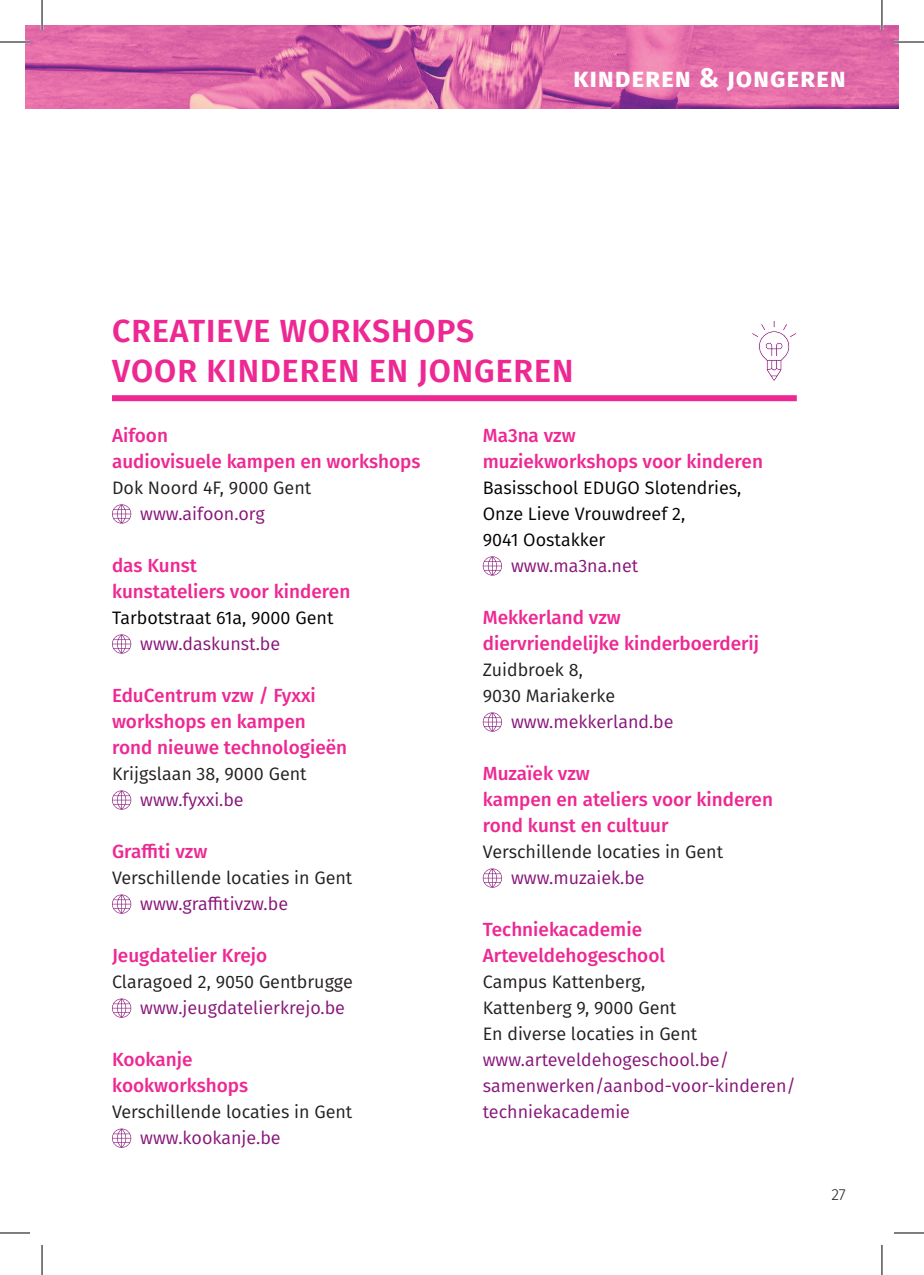
<style>
.page{position:relative;width:924px;height:1275px;background:#fff}
.page>*{position:absolute;margin:0;border:0;box-sizing:border-box;transform-origin:0 0}
.t1{font:600 32px/40px "Fira Sans";letter-spacing:.03em;color:#ed2893}
.t2{font:700 26.8px "Fira Sans";letter-spacing:.03em;color:#fff}
.t3{font:500 19px/26px "Fira Sans";color:#ed2893}
.t4{font:18px/26px "Fira Sans";color:#231f20}
.t5{font:18px/26px "Fira Sans";color:#871479}
.t6{font:18px/26px "Fira Sans";color:#000001}
.t7{font:300 16px "Fira Sans";color:#231f20}
</style>
<div class="page">
<div style="left:112px;top:395px;width:684px;height:6px;background:#ed2893"></div>
<svg style="left:112px;top:504px;width:19px;height:19px"></svg>
<svg style="left:112px;top:634px;width:19px;height:19px"></svg>
<svg style="left:112px;top:790px;width:19px;height:19px"></svg>
<svg style="left:112px;top:894px;width:19px;height:19px"></svg>
<svg style="left:112px;top:998px;width:19px;height:19px"></svg>
<svg style="left:112px;top:1128px;width:19px;height:19px"></svg>
<svg style="left:482px;top:556px;width:19px;height:19px"></svg>
<svg style="left:482px;top:712px;width:19px;height:19px"></svg>
<svg style="left:482px;top:868px;width:19px;height:19px"></svg>
<img style="left:25px;top:25px;width:873px;height:84px">
<svg style="left:752px;top:321px;width:44px;height:60px"></svg>
<hr style="left:0;top:41px;width:30px;height:2px;background:#fff">
<hr style="left:893px;top:41px;width:30px;height:2px;background:#fff">
<hr style="left:41px;top:0;width:2px;height:30px;background:#fff">
<hr style="left:880px;top:0;width:2px;height:30px;background:#fff">
<hr style="left:0;top:42px;width:30px;height:1px;background:#000">
<hr style="left:893px;top:42px;width:30px;height:1px;background:#000">
<hr style="left:0;top:1232px;width:30px;height:1px;background:#000">
<hr style="left:893px;top:1232px;width:30px;height:1px;background:#000">
<hr style="left:42px;top:0;width:1px;height:30px;background:#000">
<hr style="left:42px;top:1245px;width:1px;height:30px;background:#000">
<hr style="left:881px;top:0;width:1px;height:30px;background:#000">
<hr style="left:881px;top:1245px;width:1px;height:30px;background:#000">
<h2 class="t2" style="left:573px;top:55px;width:274px">kinderen &amp; jongeren</h2>
<h1 class="t1" style="left:112px;top:308px;width:462px">CREATIEVE WORKSHOPS<br>VOOR KINDEREN EN JONGEREN</h1>
<p class="t3" style="left:112px;top:421px;width:310px">Aifoon<br>audiovisuele kampen en workshops</p>
<p class="t4" style="left:112px;top:474px;width:201px">Dok Noord 4F, 9000 Gent</p>
<p class="t5" style="left:140px;top:500px;width:126px">www.aifoon.org</p>
<p class="t3" style="left:112px;top:551px;width:240px">das Kunst<br>kunstateliers voor kinderen</p>
<p class="t6" style="left:112px;top:604px;width:223px">Tarbotstraat 61a, 9000 Gent</p>
<p class="t5" style="left:140px;top:630px;width:141px">www.daskunst.be</p>
<p class="t3" style="left:112px;top:681px;width:236px">EduCentrum vzw / Fyxxi workshops en kampen rond nieuwe technologieën</p>
<p class="t4" style="left:112px;top:760px;width:196px">Krijgslaan 38, 9000 Gent</p>
<p class="t5" style="left:140px;top:786px;width:105px">www.fyxxi.be</p>
<p class="t3" style="left:112px;top:837px;width:97px">Graffiti vzw</p>
<p class="t4" style="left:112px;top:864px;width:242px">Verschillende locaties in Gent</p>
<p class="t5" style="left:140px;top:890px;width:149px">www.graffitivzw.be</p>
<p class="t3" style="left:112px;top:941px;width:157px">Jeugdatelier Krejo</p>
<p class="t4" style="left:112px;top:968px;width:242px">Claragoed 2, 9050 Gentbrugge</p>
<p class="t5" style="left:140px;top:994px;width:206px">www.jeugdatelierkrejo.be</p>
<p class="t3" style="left:112px;top:1045px;width:138px">Kookanje kookworkshops</p>
<p class="t4" style="left:112px;top:1098px;width:242px">Verschillende locaties in Gent</p>
<p class="t5" style="left:140px;top:1124px;width:142px">www.kookanje.be</p>
<p class="t3" style="left:482px;top:421px;width:281px">Ma3na vzw<br>muziekworkshops voor kinderen</p>
<p class="t6" style="left:482px;top:474px;width:260px">Basisschool EDUGO Slotendries,<br>Onze Lieve Vrouwdreef 2,<br>9041 Oostakker</p>
<p class="t5" style="left:510px;top:552px;width:129px">www.ma3na.net</p>
<p class="t3" style="left:482px;top:603px;width:278px">Mekkerland vzw diervriendelijke kinderboerderij</p>
<p class="t4" style="left:482px;top:656px;width:134px">Zuidbroek 8,<br>9030 Mariakerke</p>
<p class="t5" style="left:510px;top:708px;width:164px">www.mekkerland.be</p>
<p class="t3" style="left:482px;top:759px;width:291px">Muzaïek vzw<br>kampen en ateliers voor kinderen rond kunst en cultuur</p>
<p class="t4" style="left:482px;top:838px;width:242px">Verschillende locaties in Gent</p>
<p class="t5" style="left:510px;top:864px;width:135px">www.muzaiek.be</p>
<p class="t3" style="left:482px;top:915px;width:184px">Techniekacademie<br>Arteveldehogeschool</p>
<p class="t4" style="left:482px;top:968px;width:216px">Campus Kattenberg,<br>Kattenberg 9, 9000 Gent<br>En diverse locaties in Gent</p>
<p class="t5" style="left:482px;top:1046px;width:314px">www.arteveldehogeschool.be/ samenwerken/aanbod-voor-kinderen/ techniekacademie</p>
<p class="t7" style="left:831px;top:1183px;width:16px">27</p>
</div>
